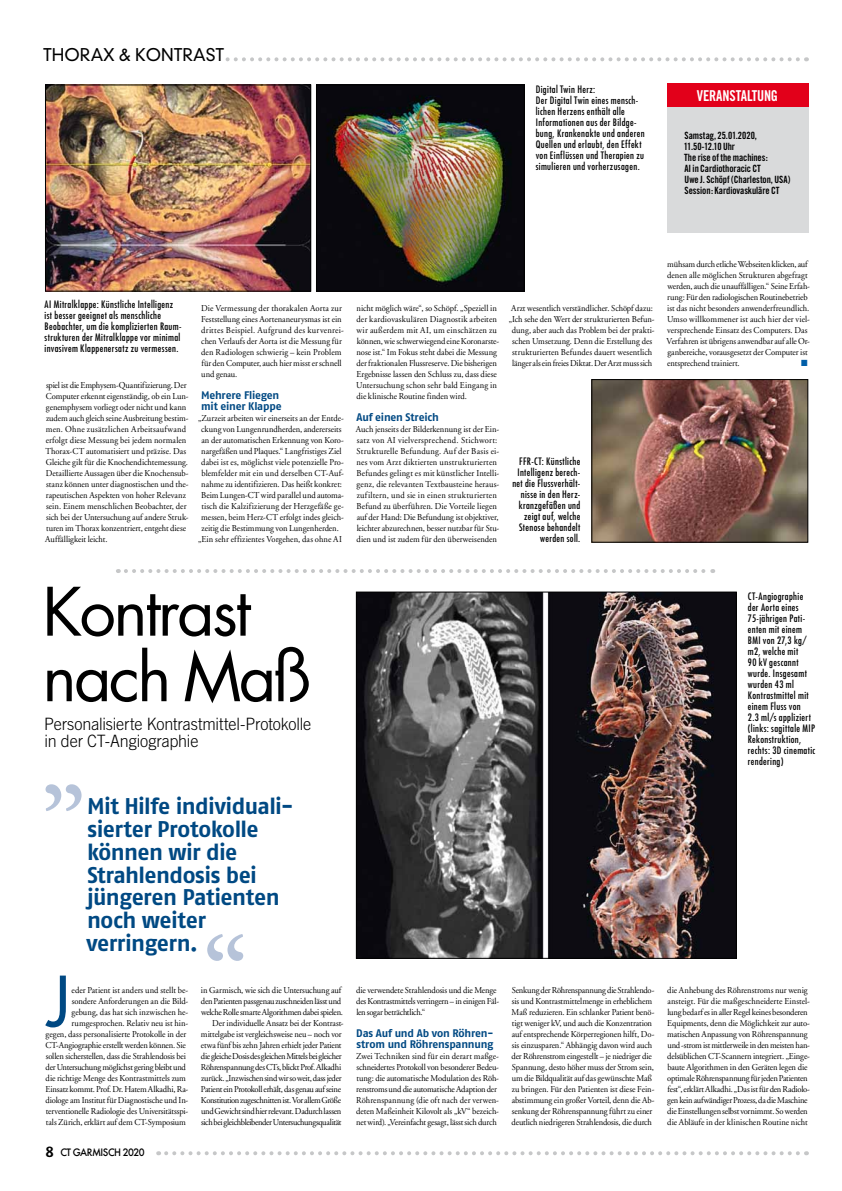
<style>
.page{position:relative;width:842px;height:1191px;background:#fff}
.page>*{position:absolute;margin:0;border:0;box-sizing:border-box;transform-origin:0 0}
.t1{font:600 106.6px "Adobe Garamond";color:#b6c3d9}
.t2{font:67.4px "Futura";color:#004983;scale:.95 1}
.t3{font:64.9px/65.5px "Futura";letter-spacing:-.04em;color:#000}
.t4{font:700 22.7px/22.7px "Fago No";letter-spacing:-.025em;color:#004983}
.t5{font:300 17px/17px "Trade Gothic";letter-spacing:-.005em;color:#000;scale:.95 1}
.t6{font:300 17px "DIN Neuzeit Grotesk";color:#000}
.t7{font:15px "Trade Gothic Bold Cond Twenty";letter-spacing:-.01em;color:#fff;scale:.95 1}
.t8{font:700 11px/11px "Fago No";letter-spacing:-.02em;color:#004983}
.t9{font:condensed 10px/11px "Futura";letter-spacing:.035em;color:#000}
.t10{font:10px/11px "Trade Gothic Bold Cond Twenty";letter-spacing:-.005em;color:#000;scale:.95 1}
.t11{font:500 10px "Futura";letter-spacing:-.05em;color:#000;scale:.95 1}
.t12{font:9px/11px "Adobe Garamond";letter-spacing:-.005em;color:#000;scale:.95 1}
.t13{font:9px/11px "Adobe Garamond";letter-spacing:-.03em;color:#000;text-align:right;scale:.95 1}
.t14{font:9px/11px "Adobe Garamond";letter-spacing:-.025em;color:#000;scale:.95 1}
.s1{font-family:"Dax Pro";font-weight:700;font-size:15px}
</style>
<div class="page">
<svg style="left:166px;top:1151px;width:641px;height:4px"></svg>
<svg style="left:225px;top:57px;width:582px;height:4px"></svg>
<div style="left:667px;top:83px;width:141px;height:28px;background:#e2001a"></div>
<div style="left:667px;top:108px;width:141px;height:125px;background:#d9dadb"></div>
<img style="left:47px;top:87px;width:262px;height:202px">
<div style="left:45px;top:85px;width:266px;height:206px;border:1px solid #000"></div>
<img style="left:318px;top:87px;width:204px;height:202px">
<div style="left:316px;top:85px;width:208px;height:206px;border:1px solid #000"></div>
<img style="left:594px;top:381px;width:212px;height:159px">
<div style="left:592px;top:379px;width:216px;height:163px;border:1px solid #000"></div>
<svg style="left:126px;top:569px;width:587px;height:4px"></svg>
<img style="left:358px;top:594px;width:376px;height:362px">
<div style="left:356px;top:592px;width:380px;height:366px;border:1px solid #000"></div>
<h3 class="t6" style="left:43px;top:45px;width:183px">THORAX &amp; KONTRAST</h3>
<p class="t9" style="left:536px;top:84px;width:110px">Digital Twin Herz:<br>Der Digital Twin eines mensch&shy;lichen Herzens enthält alle<br>Informationen aus der Bildge&shy;bung, Krankenakte und anderen<br>Quellen und erlaubt, den Effekt von Einflüssen und Therapien zu simulieren und vorherzusagen.</p>
<h3 class="t7" style="left:697px;top:86px;width:87px">VERANSTALTUNG</h3>
<p class="t10" style="left:684px;top:130px;width:114px">Samstag, 25.01.2020,<br>11.50-12.10 Uhr<br>The rise of the machines:<br>AI in Cardiothoracic CT<br>Uwe J. Schöpf (Charleston, USA)<br>Session: Kardiovaskuläre CT</p>
<p class="t9" style="left:45px;top:298px;width:138px">AI Mitralklappe: Künstliche Intelligenz ist besser geeignet als menschliche Beobachter, um die komplizierten Raum&shy;strukturen der Mitralklappe vor minimal invasivem Klappenersatz zu vermessen.</p>
<p class="t12" style="left:45px;top:380px;width:152px">spiel ist die Emphysem-Quantifizierung. Der Computer erkennt eigenständig, ob ein Lun&shy;genemphysem vorliegt oder nicht und kann zudem auch gleich seine Ausbreitung bestim&shy;men. Ohne zusätzlichen Arbeitsaufwand erfolgt diese Messung bei jedem normalen Thorax-CT automatisiert und präzise. Das Gleiche gilt für die Knochendichtemessung.<br>Detaillierte Aussagen über die Knochensub&shy;stanz können unter diagnostischen und the&shy;rapeutischen Aspekten von hoher Relevanz sein. Einem menschlichen Beobachter, der sich bei der Untersuchung auf andere Struk&shy;turen im Thorax konzentriert, entgeht diese Auffälligkeit leicht.</p>
<p class="t12" style="left:201px;top:303px;width:152px">Die Vermessung der thorakalen Aorta zur Feststellung eines Aortenaneurysmas ist ein drittes Beispiel. Aufgrund des kurvenrei&shy;chen Verlaufs der Aorta ist die Messung für den Radiologen schwierig – kein Problem für den Computer, auch hier misst er schnell und genau.</p>
<p class="t8" style="left:201px;top:390px;width:82px">Mehrere Fliegen mit einer Klappe</p>
<p class="t12" style="left:198px;top:413px;width:155px;text-align:center">„Zurzeit arbeiten wir einerseits an der Entde&shy;ckung von Lungenrundherden, andererseits an der automatischen Erkennung von Koro&shy;nargefäßen und Plaques.“ Langfristiges Ziel dabei ist es, möglichst viele potenzielle Pro&shy;blemfelder mit ein und derselben CT-Auf&shy;nahme zu identifizieren. Das heißt konkret:<br>Beim Lungen-CT wird parallel und automa&shy;tisch die Kalzifizierung der Herzgefäße ge&shy;messen, beim Herz-CT erfolgt indes gleich&shy;zeitig die Bestimmung von Lungenherden. „Ein sehr effizientes Vorgehen, das ohne AI</p>
<p class="t12" style="left:356px;top:303px;width:152px">nicht möglich wäre“, so Schöpf. „Speziell in der kardiovaskulären Diagnostik arbeiten wir außerdem mit AI, um einschätzen zu können, wie schwerwiegend eine Koronarste&shy;nose ist.“ Im Fokus steht dabei die Messung der fraktionalen Flussreserve. Die bisherigen Ergebnisse lassen den Schluss zu, dass diese Untersuchung schon sehr bald Eingang in die klinische Routine finden wird.</p>
<p class="t8" style="left:356px;top:412px;width:84px">Auf einen Streich</p>
<p class="t12" style="left:356px;top:424px;width:152px">Auch jenseits der Bilderkennung ist der Ein&shy;satz von AI vielversprechend. Stichwort:<br>Strukturelle Befundung. Auf der Basis ei&shy;nes vom Arzt diktierten unstrukturierten Befundes gelingt es mit künstlicher Intelli&shy;genz, die relevanten Textbausteine heraus&shy;zufiltern, und sie in einen strukturierten Befund zu überführen. Die Vorteile liegen auf der Hand: Die Befundung ist objektiver, leichter abzurechnen, besser nutzbar für Stu&shy;dien und ist zudem für den überweisenden</p>
<p class="t12" style="left:509px;top:303px;width:155px;text-align:center">Arzt wesentlich verständlicher. Schöpf dazu: „Ich sehe den Wert der strukturierten Befun&shy;dung, aber auch das Problem bei der prakti&shy;schen Umsetzung. Denn die Erstellung des strukturierten Befundes dauert wesentlich länger als ein freies Diktat. Der Arzt muss sich</p>
<p class="t9" style="left:512px;top:456px;width:69px;text-align:right">FFR-CT: Künstliche<br>Intelligenz berech&shy;net die Flussverhält&shy;nisse in den Herz&shy;kranzgefäßen und zeigt auf, welche<br>Stenose behandelt werden soll.</p>
<p class="t12" style="left:667px;top:259px;width:152px">mühsam durch etliche Webseiten klicken, auf denen alle möglichen Strukturen abgefragt werden, auch die unauffälligen.“ Seine Erfah&shy;rung: Für den radiologischen Routinebetrieb ist das nicht besonders anwenderfreundlich.<br>Umso willkommener ist auch hier der viel&shy;versprechende Einsatz des Computers. Das Verfahren ist übrigens anwendbar auf alle Or&shy;ganbereiche, vorausgesetzt der Computer ist entsprechend trainiert.</p>
<h3 class="t3" style="left:42px;top:578px;width:270px">Kontrast nach Maß</h3>
<h3 class="t5" style="left:44px;top:715px;width:283px">Personalisierte Kontrastmittel-Protokolle in der CT-Angiographie</h3>
<h1 class="t1" style="left:40px;top:766px;width:48px">”</h1>
<h3 class="t4" style="left:87px;top:794px;width:208px">Mit Hilfe individuali&shy;sierter Protokolle können wir die<br>Strahlendosis bei jüngeren Patienten noch weiter verringern.</h3>
<h1 class="t1" style="left:202px;top:916px;width:48px">“</h1>
<h2 class="t2" style="left:46px;top:957px;width:26px">J</h2>
<p class="t12" style="left:46px;top:985px;width:152px;text-align:right">eder Patient ist anders und stellt be&shy;sondere Anforderungen an die Bild&shy;gebung, das hat sich inzwischen he&shy;rumgesprochen. Relativ neu ist hin-<br>gegen, dass personalisierte Protokolle in der CT-Angiographie erstellt werden können. Sie sollen sicherstellen, dass die Strahlendosis bei der Untersuchung möglichst gering bleibt und die richtige Menge des Kontrastmittels zum Einsatz kommt. Prof. Dr. Hatem Alkadhi, Ra&shy;diologe am Institut für Diagnostische und In&shy;terventionelle Radiologie des Universitätsspi&shy;tals Zürich, erklärt auf dem CT-Symposium</p>
<p class="t13" style="left:201px;top:985px;width:152px">in Garmisch, wie sich die Untersuchung auf den Patienten passgenau zuschneiden lässt und welche Rolle smarte Algorithmen dabei spielen.<br>Der individuelle Ansatz bei der Kontrast&shy;mittelgabe ist vergleichsweise neu – noch vor etwa fünf bis zehn Jahren erhielt jeder Patient die gleiche Dosis des gleichen Mittels bei gleicher Röhrenspannung des CTs, blickt Prof. Alkadhi zurück. „Inzwischen sind wir so weit, dass jeder Patient ein Protokoll erhält, das genau auf seine Konstitution zugeschnitten ist. Vor allem Größe und Gewicht sind hier relevant. Dadurch lassen sich bei gleichbleibender Untersuchungsqualität</p>
<p class="t14" style="left:356px;top:985px;width:152px">die verwendete Strahlendosis und die Menge des Kontrastmittels verringern – in einigen Fäl&shy;len sogar beträchtlich.“</p>
<p class="t8" style="left:356px;top:1028px;width:139px">Das Auf und Ab von Röhren&shy;strom und Röhrenspannung</p>
<p class="t12" style="left:356px;top:1051px;width:152px">Zwei Techniken sind für ein derart maßge&shy;schneidertes Protokoll von besonderer Bedeu&shy;tung: die automatische Modulation des Röh&shy;renstroms und die automatische Adaption der Röhrenspannung (die oft nach der verwen&shy;deten Maßeinheit Kilovolt als „kV“ bezeich&shy;net wird). „Vereinfacht gesagt, lässt sich durch</p>
<p class="t11" style="left:45px;top:1145px;width:106px"><span class="s1">8</span> CT GARMISCH 2020</p>
<p class="t9" style="left:748px;top:591px;width:69px">CT-Angiographie der Aorta eines<br>75-jährigen Pati&shy;enten mit einem<br>BMI von 27,3 kg/ m2, welche mit<br>90 kV gescannt wurde. Insgesamt wurden 43 ml<br>Kontrastmittel mit einem Fluss von<br>2.3 ml/s appliziert (links: sagittale MIP<br>Rekonstruktion, rechts: 3D cinematic rendering)</p>
<p class="t12" style="left:512px;top:985px;width:152px">Senkung der Röhrenspannung die Strahlendo&shy;sis und Kontrastmittelmenge in erheblichem Maß reduzieren. Ein schlanker Patient benö&shy;tigt weniger kV, und auch die Konzentration auf entsprechende Körperregionen hilft, Do&shy;sis einzusparen.“ Abhängig davon wird auch der Röhrenstrom eingestellt – je niedriger die Spannung, desto höher muss der Strom sein, um die Bildqualität auf das gewünschte Maß zu bringen. Für den Patienten ist diese Fein&shy;abstimmung ein großer Vorteil, denn die Ab&shy;senkung der Röhrenspannung führt zu einer deutlich niedrigeren Strahlendosis, die durch</p>
<p class="t12" style="left:667px;top:985px;width:152px">die Anhebung des Röhrenstroms nur wenig ansteigt. Für die maßgeschneiderte Einstel&shy;lung bedarf es in aller Regel keines besonderen Equipments, denn die Möglichkeit zur auto&shy;matischen Anpassung von Röhrenspannung und -strom ist mittlerweile in den meisten han&shy;delsüblichen CT-Scannern integriert. „Einge&shy;baute Algorithmen in den Geräten legen die optimale Röhrenspannung für jeden Patienten fest“, erklärt Alkadhi. „Das ist für den Radiolo&shy;gen kein aufwändiger Prozess, da die Maschine die Einstellungen selbst vornimmt. So werden die Abläufe in der klinischen Routine nicht</p>
</div>
